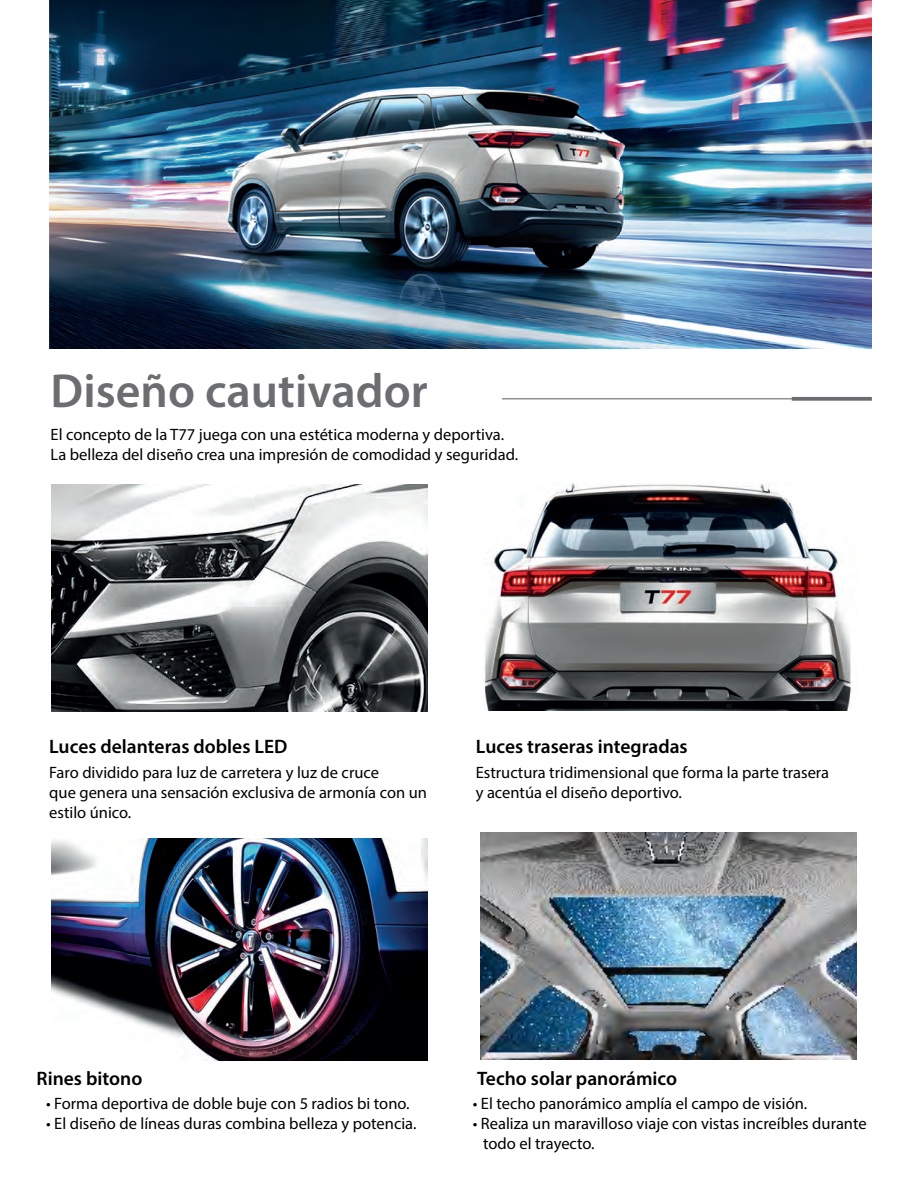
<style>
.page{position:relative;width:918px;height:1188px;background:#fff}
.page>*{position:absolute;margin:0;border:0;box-sizing:border-box;transform-origin:0 0}
.t1{font:600 48px "Myriad Pro";color:#6c6d70}
.t2{font:600 19.5px "Myriad Pro";color:#000001}
.t3{font:16.5px/19.8px "Myriad Pro";color:#000001}
</style>
<div class="page">
<hr style="left:502px;top:398px;width:340px;height:1px;background:#6c6d70">
<svg style="left:792px;top:397px;width:80px;height:4px"></svg>
<img style="left:52px;top:839px;width:376px;height:221px">
<img style="left:52px;top:484px;width:375px;height:228px">
<img style="left:484px;top:483px;width:367px;height:227px">
<img style="left:481px;top:833px;width:375px;height:226px">
<img style="left:50px;top:0;width:822px;height:349px">
<h1 class="t1" style="left:51px;top:361px;width:379px">Diseño cautivador</h1>
<p class="t3" style="left:51px;top:424px;width:469px">El concepto de la T77 juega con una estética moderna y deportiva.<br>La belleza del diseño crea una impresión de comodidad y seguridad.</p>
<p class="t2" style="left:49px;top:734px;width:240px">Luces delanteras dobles LED</p>
<p class="t3" style="left:49px;top:762px;width:379px">Faro dividido para luz de carretera y luz de cruce<br>que genera una sensación exclusiva de armonía con un estilo único.</p>
<p class="t2" style="left:476px;top:734px;width:213px">Luces traseras integradas</p>
<p class="t3" style="left:476px;top:762px;width:355px">Estructura tridimensional que forma la parte trasera y acentúa el diseño deportivo.</p>
<p class="t2" style="left:36px;top:1066px;width:107px">Rines bitono</p>
<p class="t3" style="left:46px;top:1093px;width:365px">• Forma deportiva de doble buje con 5 radios bi tono.</p>
<p class="t3" style="left:46px;top:1113px;width:372px">• El diseño de líneas duras combina belleza y potencia.</p>
<p class="t2" style="left:477px;top:1066px;width:202px">Techo solar panorámico</p>
<p class="t3" style="left:473px;top:1093px;width:336px">• El techo panorámico amplía el campo de visión.</p>
<p class="t3" style="left:483px;top:1113px;width:385px;text-indent:-10px">• Realiza un maravilloso viaje con vistas increíbles durante todo el trayecto.</p>
</div>
